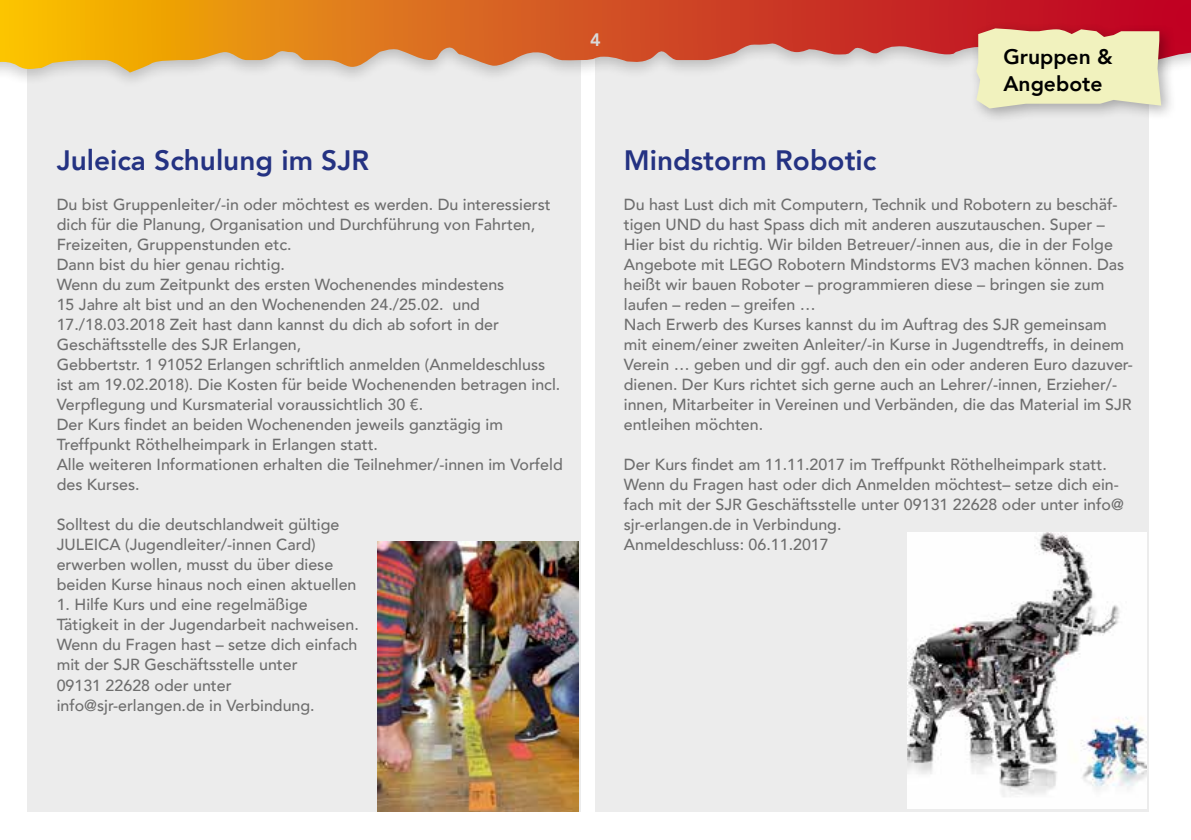
<style>
.page{position:relative;width:1191px;height:840px;background:#fff}
.page>*{position:absolute;margin:0;border:0;box-sizing:border-box;transform-origin:0 0}
.t1{font:800 28px "Avenir";color:#243282}
.t2{font:800 21px/27px "Avenir";color:#000}
.t3{font:800 18px "Avenir";color:#d9dada}
.t4{font:500 16px/20px "Avenir";color:#6e6e6e}
</style>
<div class="page">
<div style="left:595px;top:24px;width:554px;height:787px;background:#ececec"></div>
<div style="left:27px;top:24px;width:553px;height:787px;background:#ececec"></div>
<div style="left:0;top:0;width:1191px;height:89px;background:#000;opacity:.2"></div>
<svg style="left:0;top:0;width:1191px;height:72px;background:#da7c40"></svg>
<div style="left:969px;top:20px;width:207px;height:104px;background:#000;opacity:.3"></div>
<svg style="left:976px;top:28px;width:185px;height:80px;background:#ebe4b7"></svg>
<img style="left:377px;top:541px;width:202px;height:270px">
<img style="left:907px;top:532px;width:239px;height:276px">
<h1 class="t1" style="left:57px;top:138px;width:314px">Juleica Schulung im SJR</h1>
<p class="t4" style="left:57px;top:193px;width:507px">Du bist Gruppenleiter/-in oder möchtest es werden. Du interessierst dich für die Planung, Organisation und Durchführung von Fahrten, Freizeiten, Gruppenstunden etc.<br>Dann bist du hier genau richtig.<br>Wenn du zum Zeitpunkt des ersten Wochenendes mindestens<br>15 Jahre alt bist und an den Wochenenden 24./25.02. und 17./18.03.2018 Zeit hast dann kannst du dich ab sofort in der Geschäftsstelle des SJR Erlangen,<br>Gebbertstr. 1 91052 Erlangen schriftlich anmelden (Anmeldeschluss ist am 19.02.2018). Die Kosten für beide Wochenenden betragen incl.<br>Verpflegung und Kursmaterial voraussichtlich 30 €.<br>Der Kurs findet an beiden Wochenenden jeweils ganztägig im Treffpunkt Röthelheimpark in Erlangen statt.<br>Alle weiteren Informationen erhalten die Teilnehmer/-innen im Vorfeld des Kurses.</p>
<p class="t4" style="left:57px;top:513px;width:301px">Solltest du die deutschlandweit gültige JULEICA (Jugendleiter/-innen Card) erwerben wollen, musst du über diese beiden Kurse hinaus noch einen aktuellen</p>
<p class="t4" style="left:57px;top:593px;width:303px">1. Hilfe Kurs und eine regelmäßige Tätigkeit in der Jugendarbeit nachweisen.<br>Wenn du Fragen hast – setze dich einfach mit der SJR Geschäftsstelle unter<br>09131 22628 oder unter info@sjr-erlangen.de in Verbindung.</p>
<p class="t3" style="left:590px;top:26px;width:12px">4</p>
<h2 class="t2" style="left:1003px;top:43px;width:111px">Gruppen &amp;<br>Angebote</h2>
<h1 class="t1" style="left:624px;top:138px;width:254px">Mindstorm Robotic</h1>
<p class="t4" style="left:624px;top:193px;width:510px">Du hast Lust dich mit Computern, Technik und Robotern zu beschäf&shy;tigen UND du hast Spass dich mit anderen auszutauschen. Super – Hier bist du richtig. Wir bilden Betreuer/-innen aus, die in der Folge Angebote mit LEGO Robotern Mindstorms EV3 machen können. Das heißt wir bauen Roboter – programmieren diese – bringen sie zum laufen – reden – greifen …<br>Nach Erwerb des Kurses kannst du im Auftrag des SJR gemeinsam mit einem/einer zweiten Anleiter/-in Kurse in Jugendtreffs, in deinem Verein … geben und dir ggf. auch den ein oder anderen Euro dazuver&shy;dienen. Der Kurs richtet sich gerne auch an Lehrer/-innen, Erzieher/- innen, Mitarbeiter in Vereinen und Verbänden, die das Material im SJR entleihen möchten.</p>
<p class="t4" style="left:624px;top:453px;width:501px">Der Kurs findet am 11.11.2017 im Treffpunkt Röthelheimpark statt.<br>Wenn du Fragen hast oder dich Anmelden möchtest– setze dich ein&shy;fach mit der SJR Geschäftsstelle unter 09131 22628 oder unter info@ sjr-erlangen.de in Verbindung.<br>Anmeldeschluss: 06.11.2017</p>
</div>
